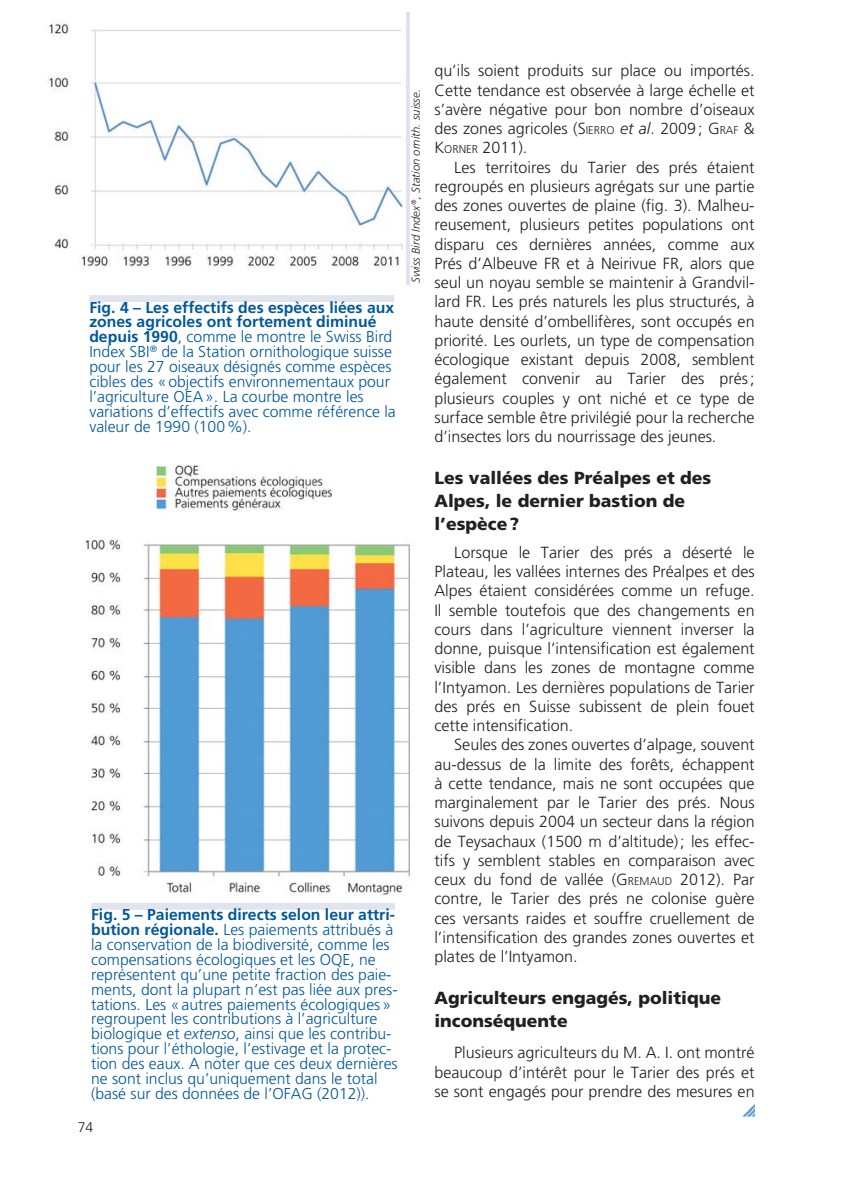
<style>
.page{position:relative;width:844px;height:1191px;background:#fff}
.page>*{position:absolute;margin:0;border:0;box-sizing:border-box;transform-origin:0 0}
.t1{font:900 17.5px/22.8px "Frutiger";color:#231f20}
.t2{font:300 16.1px/19.2px "Frutiger";color:#231f20;text-align:justify}
.t3{font:300 15.75px/14.9px "Frutiger";color:#00589b}
.t4{font:300 14px "Frutiger";color:#231f20}
.t5{font:italic 300 11.38px "Frutiger";color:#231f20}
.s1{font-weight:700}
.s2{font-style:italic}
.s3{font-style:inherit}
.s4{font-size:11.2px}
</style>
<div class="page">
<svg style="left:742px;top:1104px;width:12px;height:12px"></svg>
<img style="left:48px;top:22px;width:355px;height:246px">
<img style="left:85px;top:465px;width:325px;height:431px">
<div style="left:91px;top:902px;width:304px;height:7px;background:#e1e4ef"></div>
<div style="left:89px;top:295px;width:305px;height:7px;background:#e1e4ef"></div>
<p class="t3" style="left:89px;top:301px;width:308px"><span class="s1">Fig. 4 – Les effectifs des espèces liées aux zones agricoles ont fortement diminué depuis 1990</span>, comme le montre le Swiss Bird Index SBI<sup>®</sup> de la Station ornithologique suisse pour les 27 oiseaux désignés comme espèces cibles des « objectifs environnementaux pour l’agriculture OEA ». La courbe montre les variations d’effectifs avec comme référence la valeur de 1990 (100 %).</p>
<p class="t3" style="left:91px;top:908px;width:308px"><span class="s1">Fig. 5 – Paiements directs selon leur attri&shy;bution régionale.</span> Les paiements attribués à la conservation de la biodiversité, comme les compensations écologiques et les OQE, ne représentent qu’une petite fraction des paie&shy;ments, dont la plupart n’est pas liée aux pres&shy;tations. Les « autres paiements écologiques » regroupent les contributions à l’agriculture biologique et <span class="s2">extenso</span>, ainsi que les contribu&shy;tions pour l’éthologie, l’estivage et la protec&shy;tion des eaux. A noter que ces deux dernières ne sont inclus qu’uniquement dans le total (basé sur des données de l’OFAG (2012)).</p>
<p class="t4" style="left:78px;top:1122px;width:17px">74</p>
<p class="t5" style="left:411px;top:283px;width:195px;rotate:-90deg">Swiss Bird Index <sup>®</sup>, Station ornith. suisse.</p>
<p class="t2" style="left:434px;top:62px;width:321px">qu’ils soient produits sur place ou importés.<br>Cette tendance est observée à large échelle et s’avère négative pour bon nombre d’oiseaux des zones agricoles (<span class="s3">S</span><span class="s4">IERRO</span> <span class="s2">et al</span>. 2009 ; <span class="s3">G</span><span class="s4">RAF</span> <span class="s3">&amp; K</span><span class="s4">ORNER</span> 2011).</p>
<p class="t2" style="left:434px;top:159px;width:322px;text-indent:20px">Les territoires du Tarier des prés étaient regroupés en plusieurs agrégats sur une partie des zones ouvertes de plaine (fig. 3). Malheu&shy;reusement, plusieurs petites populations ont disparu ces dernières années, comme aux Prés d’Albeuve FR et à Neirivue FR, alors que seul un noyau semble se maintenir à Grandvil&shy;lard FR. Les prés naturels les plus structurés, à haute densité d’ombellifères, sont occupés en priorité. Les ourlets, un type de compensation écologique existant depuis 2008, semblent également convenir au Tarier des prés ; plusieurs couples y ont niché et ce type de surface semble être privilégié pour la recherche d’insectes lors du nourrissage des jeunes.</p>
<p class="t1" style="left:434px;top:468px;width:278px">Les vallées des Préalpes et des<br>Alpes, le dernier bastion de l’espèce ?</p>
<p class="t2" style="left:434px;top:544px;width:322px;text-indent:20px">Lorsque le Tarier des prés a déserté le Plateau, les vallées internes des Préalpes et des Alpes étaient considérées comme un refuge.<br>Il semble toutefois que des changements en cours dans l’agriculture viennent inverser la donne, puisque l’intensification est également visible dans les zones de montagne comme l’Intyamon. Les dernières populations de Tarier des prés en Suisse subissent de plein fouet cette intensification.</p>
<p class="t2" style="left:434px;top:736px;width:322px;text-indent:20px">Seules des zones ouvertes d’alpage, souvent au-dessus de la limite des forêts, échappent à cette tendance, mais ne sont occupées que marginalement par le Tarier des prés. Nous suivons depuis 2004 un secteur dans la région de Teysachaux (1500 m d’altitude) ; les effec&shy;tifs y semblent stables en comparaison avec ceux du fond de vallée (<span class="s3">G</span><span class="s4">REMAUD</span> 2012). Par contre, le Tarier des prés ne colonise guère ces versants raides et souffre cruellement de l’intensification des grandes zones ouvertes et plates de l’Intyamon.</p>
<p class="t1" style="left:434px;top:988px;width:288px">Agriculteurs engagés, politique inconséquente</p>
<p class="t2" style="left:434px;top:1044px;width:321px;text-indent:20px">Plusieurs agriculteurs du M. A. I. ont montré beaucoup d’intérêt pour le Tarier des prés et se sont engagés pour prendre des mesures en</p>
</div>
